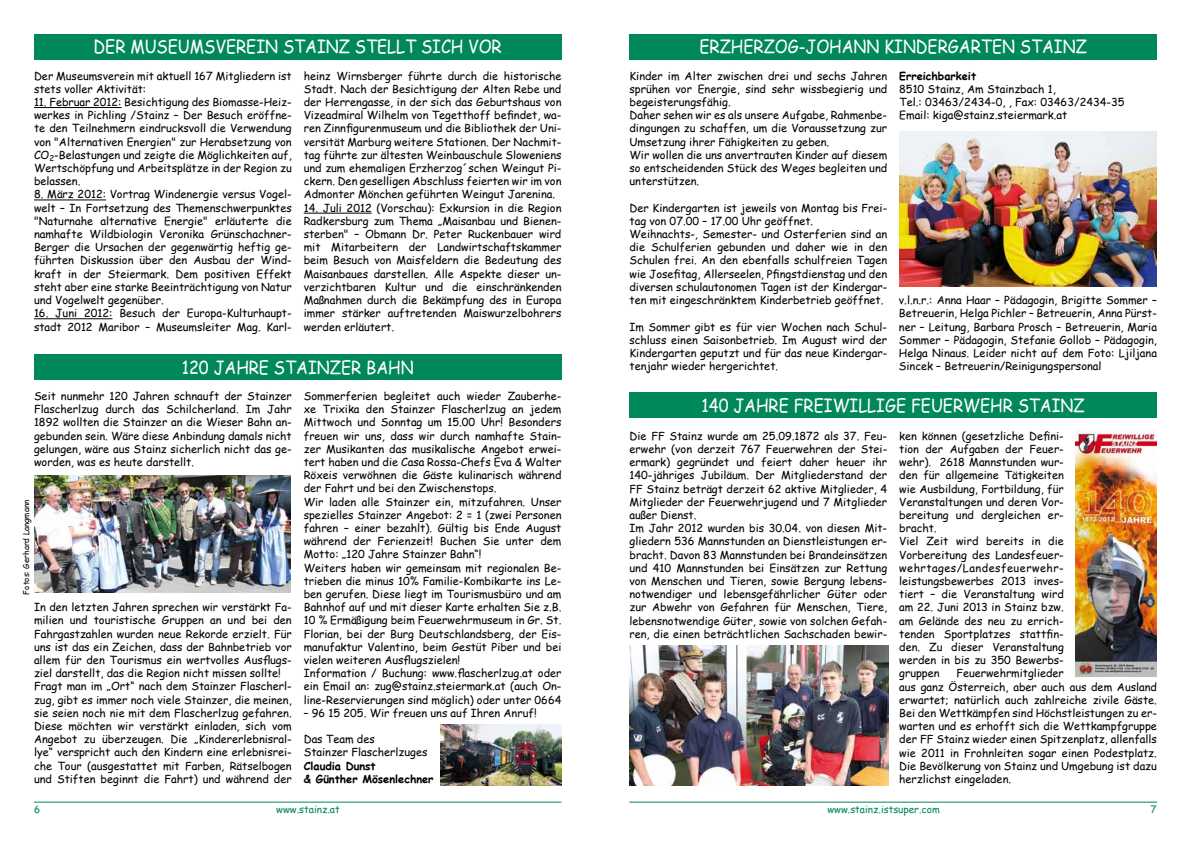
<style>
.page{position:relative;width:1191px;height:842px;background:#fff}
.page>*{position:absolute;margin:0;border:0;box-sizing:border-box;transform-origin:0 0}
.t1{font:18px "Comic Sans MS";color:#fff;scale:.9 1}
.t2{font:11px/13.2px "Comic Sans MS";color:#000}
.t3{font:700 11px/13.2px "Comic Sans MS";color:#000}
.t4{font:10px "Comic Sans MS";color:#008859}
.t5{font:8px "Comic Sans MS";color:#000}
</style>
<div class="page">
<hr style="left:34px;top:802px;width:527px;height:1px;background:#008859">
<hr style="left:629px;top:802px;width:528px;height:1px;background:#008859">
<div style="left:34px;top:34px;width:527px;height:26px;background:#008859"></div>
<hr style="left:34px;top:107px;width:88px;height:1px;background:#000">
<hr style="left:34px;top:199px;width:72px;height:1px;background:#000">
<hr style="left:34px;top:318px;width:78px;height:1px;background:#000">
<hr style="left:304px;top:213px;width:68px;height:1px;background:#000">
<div style="left:34px;top:354px;width:527px;height:26px;background:#008859"></div>
<img style="left:34px;top:475px;width:256px;height:117px">
<div style="left:629px;top:34px;width:527px;height:26px;background:#008859"></div>
<img style="left:899px;top:132px;width:258px;height:154px">
<div style="left:629px;top:392px;width:527px;height:25px;background:#008859"></div>
<img style="left:1075px;top:431px;width:82px;height:245px">
<img style="left:441px;top:725px;width:120px;height:60px">
<img style="left:629px;top:645px;width:259px;height:140px">
<h1 class="t1" style="left:94px;top:34px;width:70px">Der Museumsverein</h1>
<h1 class="t1" style="left:283px;top:34px;width:26px">Stainz</h1>
<h1 class="t1" style="left:355px;top:34px;width:13px">stellt</h1>
<h1 class="t1" style="left:421px;top:34px;width:13px">sich</h1>
<h1 class="t1" style="left:468px;top:34px;width:13px">vor</h1>
<p class="t2" style="left:34px;top:69px;width:259px">Der Museumsverein mit aktuell 167 Mitgliedern ist stets voller Aktivität:</p>
<p class="t2" style="left:34px;top:95px;width:259px;text-align:justify">11. Februar 2012: Besichtigung des Biomasse-Heiz&shy;werkes in Pichling /Stainz – Der Besuch eröffne&shy;te den Teilnehmern eindrucksvoll die Verwendung von "Alternativen Energien" zur Herabsetzung von CO<sub>2</sub>-Belastungen und zeigte die Möglichkeiten auf, Wertschöpfung und Arbeitsplätze in der Region zu belassen.</p>
<p class="t2" style="left:34px;top:187px;width:259px;text-align:justify">8. März 2012: Vortrag Windenergie versus Vogel&shy;welt – In Fortsetzung des Themenschwerpunktes "Naturnahe alternative Energie" erläuterte die namhafte Wildbiologin Veronika Grünschachner-Berger die Ursachen der gegenwärtig heftig ge&shy;führten Diskussion über den Ausbau der Wind&shy;kraft in der Steiermark. Dem positiven Effekt steht aber eine starke Beeinträchtigung von Natur und Vogelwelt gegenüber.</p>
<p class="t2" style="left:34px;top:306px;width:259px">16. Juni 2012: Besuch der Europa-Kulturhaupt&shy;stadt 2012 Maribor – Museumsleiter Mag. Karl-</p>
<p class="t2" style="left:304px;top:69px;width:259px;text-align:justify">heinz Wirnsberger führte durch die historische Stadt. Nach der Besichtigung der Alten Rebe und der Herrengasse, in der sich das Geburtshaus von Vizeadmiral Wilhelm von Tegetthoff befindet, wa&shy;ren Zinnfigurenmuseum und die Bibliothek der Uni&shy;versität Marburg weitere Stationen. Der Nachmit&shy;tag führte zur ältesten Weinbauschule Sloweniens und zum ehemaligen Erzherzog´schen Weingut Pi&shy;ckern. Den geselligen Abschluss feierten wir im von Admonter Mönchen geführten Weingut Jarenina.</p>
<p class="t2" style="left:304px;top:201px;width:259px;text-align:justify">14. Juli 2012 (Vorschau): Exkursion in die Region Radkersburg zum Thema „Maisanbau und Bienen&shy;sterben" – Obmann Dr. Peter Ruckenbauer wird mit Mitarbeitern der Landwirtschaftskammer beim Besuch von Maisfeldern die Bedeutung des Maisanbaues darstellen. Alle Aspekte dieser un&shy;verzichtbaren Kultur und die einschränkenden Maßnahmen durch die Bekämpfung des in Europa immer stärker auftretenden Maiswurzelbohrers werden erläutert.</p>
<h1 class="t1" style="left:182px;top:354px;width:61px">120 Jahre</h1>
<h1 class="t1" style="left:274px;top:354px;width:26px">Stainzer</h1>
<h1 class="t1" style="left:366px;top:354px;width:26px">Bahn</h1>
<p class="t2" style="left:34px;top:389px;width:259px;text-align:justify">Seit nunmehr 120 Jahren schnauft der Stainzer Flascherlzug durch das Schilcherland. Im Jahr 1892 wollten die Stainzer an die Wieser Bahn an&shy;gebunden sein. Wäre diese Anbindung damals nicht gelungen, wäre aus Stainz sicherlich nicht das ge&shy;worden, was es heute darstellt.</p>
<p class="t2" style="left:304px;top:389px;width:259px">Sommerferien begleitet auch wieder Zauberhe&shy;xe Trixika den Stainzer Flascherlzug an jedem Mittwoch und Sonntag um 15.00 Uhr! Besonders freuen wir uns, dass wir durch namhafte Stain&shy;zer Musikanten das musikalische Angebot erwei&shy;tert haben und die Casa Rossa-Chefs Eva &amp; Walter Röxeis verwöhnen die Gäste kulinarisch während der Fahrt und bei den Zwischenstops.<br>Wir laden alle Stainzer ein, mitzufahren. Unser spezielles Stainzer Angebot: 2 = 1 (zwei Personen fahren – einer bezahlt). Gültig bis Ende August während der Ferienzeit! Buchen Sie unter dem Motto: „120 Jahre Stainzer Bahn“!<br>Weiters haben wir gemeinsam mit regionalen Be&shy;trieben die minus 10% Familie-Kombikarte ins Le&shy;ben gerufen. Diese liegt im Tourismusbüro und am Bahnhof auf und mit dieser Karte erhalten Sie z.B.<br>10 % Ermäßigung beim Feuerwehrmuseum in Gr. St.<br>Florian, bei der Burg Deutschlandsberg, der Eis&shy;manufaktur Valentino, beim Gestüt Piber und bei vielen weiteren Ausflugszielen!<br>Information / Buchung: www.flascherlzug.at oder ein Email an: zug@stainz.steiermark.at (auch On&shy;line-Reservierungen sind möglich) oder unter 0664</p>
<p class="t2" style="left:304px;top:706px;width:234px">– 96 15 205. Wir freuen uns auf Ihren Anruf!</p>
<p class="t2" style="left:304px;top:732px;width:125px">Das Team des<br>Stainzer Flascherlzuges</p>
<p class="t3" style="left:304px;top:759px;width:131px">Claudia Dunst<br>&amp; Günther Mösenlechner</p>
<p class="t5" style="left:20px;top:594px;width:96px;rotate:-90deg">Fotos: Gerhard Langmann</p>
<p class="t2" style="left:34px;top:600px;width:259px">In den letzten Jahren sprechen wir verstärkt Fa&shy;milien und touristische Gruppen an und bei den Fahrgastzahlen wurden neue Rekorde erzielt. Für uns ist das ein Zeichen, dass der Bahnbetrieb vor allem für den Tourismus ein wertvolles Ausflugs&shy;ziel darstellt, das die Region nicht missen sollte!<br>Fragt man im „Ort“ nach dem Stainzer Flascherl&shy;zug, gibt es immer noch viele Stainzer, die meinen, sie seien noch nie mit dem Flascherlzug gefahren.<br>Diese möchten wir verstärkt einladen, sich vom Angebot zu überzeugen. Die „Kindererlebnisral&shy;lye“ verspricht auch den Kindern eine erlebnisrei&shy;che Tour (ausgestattet mit Farben, Rätselbogen und Stiften beginnt die Fahrt) und während der</p>
<h1 class="t1" style="left:699px;top:34px;width:25px">Erzherzog</h1>
<h1 class="t1" style="left:799px;top:34px;width:35px">-Johann</h1>
<h1 class="t1" style="left:884px;top:34px;width:25px">Kindergarten</h1>
<h1 class="t1" style="left:1020px;top:34px;width:26px">Stainz</h1>
<p class="t2" style="left:629px;top:69px;width:259px">Kinder im Alter zwischen drei und sechs Jahren sprühen vor Energie, sind sehr wissbegierig und begeisterungsfähig.<br>Daher sehen wir es als unsere Aufgabe, Rahmenbe&shy;dingungen zu schaffen, um die Voraussetzung zur Umsetzung ihrer Fähigkeiten zu geben.<br>Wir wollen die uns anvertrauten Kinder auf diesem so entscheidenden Stück des Weges begleiten und unterstützen.</p>
<p class="t2" style="left:629px;top:201px;width:259px">Der Kindergarten ist jeweils von Montag bis Frei&shy;tag von 07.00 – 17.00 Uhr geöffnet.<br>Weihnachts-, Semester- und Osterferien sind an die Schulferien gebunden und daher wie in den Schulen frei. An den ebenfalls schulfreien Tagen wie Josefitag, Allerseelen, Pfingstdienstag und den diversen schulautonomen Tagen ist der Kindergar&shy;ten mit eingeschränktem Kinderbetrieb geöffnet.</p>
<p class="t2" style="left:629px;top:319px;width:259px;text-align:justify">Im Sommer gibt es für vier Wochen nach Schul&shy;schluss einen Saisonbetrieb. Im August wird der Kindergarten geputzt und für das neue Kindergar&shy;tenjahr wieder hergerichtet.</p>
<p class="t3" style="left:899px;top:69px;width:78px">Erreichbarkeit</p>
<p class="t2" style="left:899px;top:82px;width:227px">8510 Stainz, Am Stainzbach 1,<br>Tel.: 03463/2434-0, , Fax: 03463/2434-35<br>Email: kiga@stainz.steiermark.at</p>
<p class="t2" style="left:899px;top:293px;width:259px;text-align:justify">v.l.n.r.: Anna Haar – Pädagogin, Brigitte Sommer – Betreuerin, Helga Pichler – Betreuerin, Anna Pürst&shy;ner – Leitung, Barbara Prosch – Betreuerin, Maria Sommer – Pädagogin, Stefanie Gollob – Pädagogin, Helga Ninaus. Leider nicht auf dem Foto: Ljiljana Sincek – Betreuerin/Reinigungspersonal</p>
<h1 class="t1" style="left:701px;top:392px;width:61px">140 Jahre</h1>
<h1 class="t1" style="left:793px;top:392px;width:24px">Freiwillige</h1>
<h1 class="t1" style="left:911px;top:392px;width:25px">Feuerwehr</h1>
<h1 class="t1" style="left:1017px;top:392px;width:26px">Stainz</h1>
<p class="t2" style="left:629px;top:429px;width:259px">Die FF Stainz wurde am 25.09.1872 als 37. Feu&shy;erwehr (von derzeit 767 Feuerwehren der Stei&shy;ermark) gegründet und feiert daher heuer ihr 140-jähriges Jubiläum. Der Mitgliederstand der FF Stainz beträgt derzeit 62 aktive Mitglieder, 4<br>Mitglieder der Feuerwehrjugend und 7 Mitglieder außer Dienst.<br>Im Jahr 2012 wurden bis 30.04. von diesen Mit&shy;gliedern 536 Mannstunden an Dienstleistungen er&shy;bracht. Davon 83 Mannstunden bei Brandeinsätzen und 410 Mannstunden bei Einsätzen zur Rettung von Menschen und Tieren, sowie Bergung lebens&shy;notwendiger und lebensgefährlicher Güter oder zur Abwehr von Gefahren für Menschen, Tiere, lebensnotwendige Güter, sowie von solchen Gefah&shy;ren, die einen beträchtlichen Sachschaden bewir-</p>
<p class="t2" style="left:899px;top:429px;width:166px">ken können (gesetzliche Defini&shy;tion der Aufgaben der Feuer&shy;wehr). 2618 Mannstunden wur&shy;den für allgemeine Tätigkeiten wie Ausbildung, Fortbildung, für<br>Veranstaltungen und deren Vor&shy;bereitung und dergleichen er&shy;bracht.<br>Viel Zeit wird bereits in die<br>Vorbereitung des Landesfeuer&shy;wehrtages/Landesfeuerwehr&shy;leistungsbewerbes 2013 inves&shy;tiert – die Veranstaltung wird am 22. Juni 2013 in Stainz bzw. am Gelände des neu zu errich&shy;tenden Sportplatzes stattfin&shy;den. Zu dieser Veranstaltung werden in bis zu 350 Bewerbs&shy;gruppen</p>
<p class="t2" style="left:899px;top:666px;width:259px;text-indent:57px">Feuerwehrmitglieder<br>aus ganz Österreich, aber auch aus dem Ausland erwartet; natürlich auch zahlreiche zivile Gäste.<br>Bei den Wettkämpfen sind Höchstleistungen zu er&shy;warten und es erhofft sich die Wettkampfgruppe der FF Stainz wieder einen Spitzenplatz, allenfalls wie 2011 in Frohnleiten sogar einen Podestplatz.<br>Die Bevölkerung von Stainz und Umgebung ist dazu herzlichst eingeladen.</p>
<p class="t4" style="left:34px;top:802px;width:8px">6</p>
<p class="t4" style="left:276px;top:802px;width:65px">www.stainz.at</p>
<p class="t4" style="left:827px;top:802px;width:114px">www.stainz.istsuper.com</p>
<p class="t4" style="left:1150px;top:802px;width:8px">7</p>
</div>
